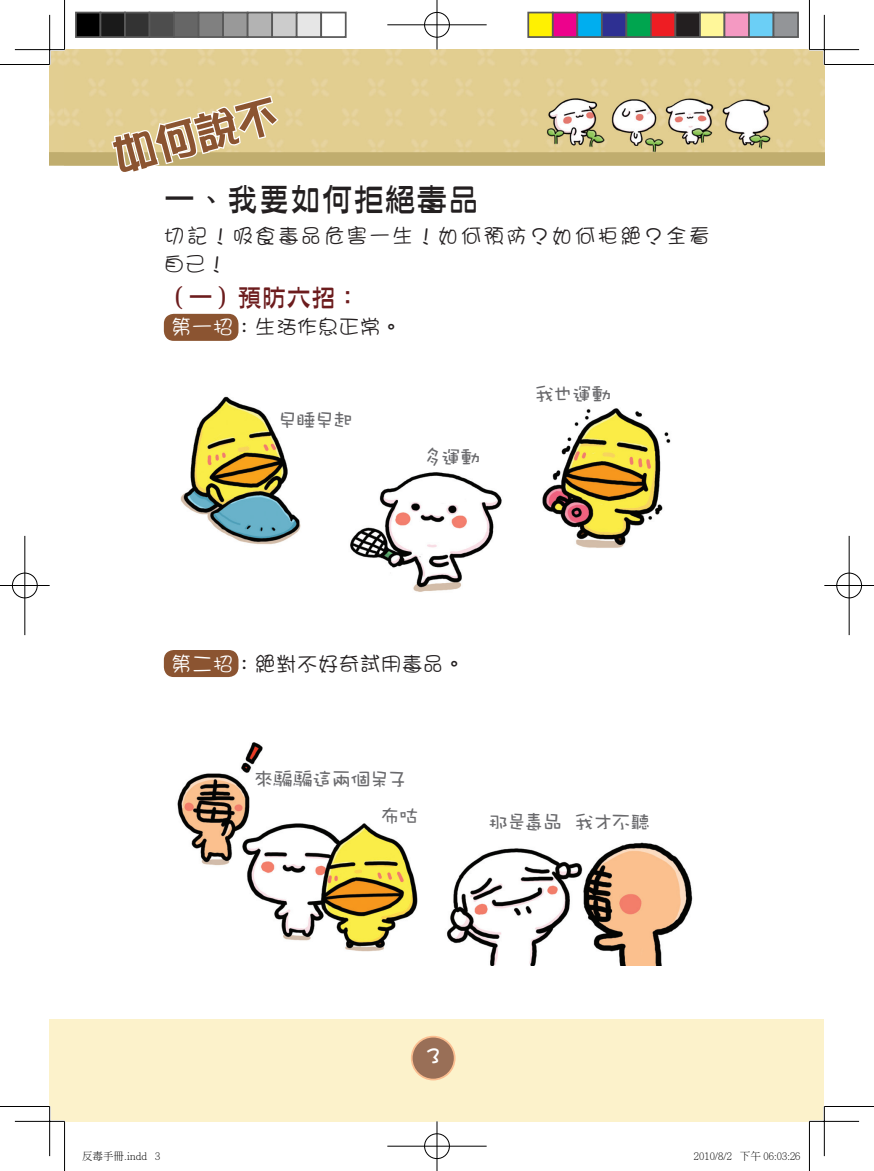
<style>
.page{position:relative;width:874px;height:1171px;background:#fff}
.page>*{position:absolute;margin:0;border:0;box-sizing:border-box;transform-origin:0 0}
.t1{font:42px "DFPOP1 W9 HK BF";color:#8b5431}
.t2{font:31.5px "DF Ya Yi W6 HKP BF";color:#231f20}
.t3{font:24.5px "DF Ya Yi W6 HKP BF";color:#6c1c1d}
.t4{font:21px/28px "DF Girl W3 HKP BF";letter-spacing:.085em;color:#231f20}
.t5{font:21px "DF Girl W3 HKP BF";color:#231f20}
.t6{font:21px/37.1px "DF Wa Wa Md HK BF";letter-spacing:-.11em;color:#69696c}
.t7{font:21px "DF Wa Wa Md HK BF";letter-spacing:-.13em;color:#69696c}
.t8{font:21px "DF Wa Wa W7 HKP BF";color:#fff}
.t9{font:300 10.5px "Adobe Ming Std";color:#000}
.s1{color:#fff}
</style>
<div class="page">
<div style="left:164px;top:314px;width:74px;height:27px;background:#8b5431;border-radius:10px"></div>
<div style="left:164px;top:650px;width:74px;height:27px;background:#8b5431;border-radius:10px"></div>
<div style="left:62px;top:1019px;width:761px;height:102px;background:#fcf2cb"></div>
<div style="left:50px;top:1019px;width:17px;height:102px;background:#fcf2cb"></div>
<div style="left:411px;top:1036px;width:43px;height:43px;background:#996f57;border-radius:50%"></div>
<div style="left:410px;top:1036px;width:45px;height:44px;border:2px solid #fbbe90;border-radius:50%"></div>
<img style="left:64px;top:50px;width:759px;height:116px">
<svg style="left:110px;top:94px;width:170px;height:72px"></svg>
<img style="left:180px;top:396px;width:491px;height:196px">
<img style="left:177px;top:742px;width:516px;height:223px">
<hr style="left:809px;top:48px;width:49px;height:3px;background:#fff">
<hr style="left:15px;top:1120px;width:49px;height:2px;background:#fff">
<hr style="left:809px;top:1120px;width:49px;height:2px;background:#fff">
<hr style="left:48px;top:1106px;width:3px;height:50px;background:#fff">
<hr style="left:822px;top:15px;width:3px;height:49px;background:#fff">
<hr style="left:822px;top:1106px;width:3px;height:50px;background:#fff">
<hr style="left:0;top:64px;width:50px;height:1px;background:#000">
<hr style="left:823px;top:64px;width:50px;height:1px;background:#000">
<hr style="left:0;top:1106px;width:50px;height:1px;background:#000">
<hr style="left:823px;top:1106px;width:50px;height:1px;background:#000">
<hr style="left:64px;top:0;width:1px;height:50px;background:#000">
<hr style="left:64px;top:1121px;width:1px;height:50px;background:#000">
<hr style="left:808px;top:0;width:1px;height:50px;background:#000">
<hr style="left:808px;top:1121px;width:1px;height:50px;background:#000">
<hr style="left:15px;top:49px;width:49px;height:1px;background:#000">
<hr style="left:809px;top:49px;width:49px;height:1px;background:#000">
<hr style="left:15px;top:1121px;width:49px;height:1px;background:#000">
<hr style="left:809px;top:1121px;width:49px;height:1px;background:#000">
<hr style="left:49px;top:15px;width:1px;height:49px;background:#000">
<hr style="left:49px;top:1106px;width:1px;height:50px;background:#000">
<hr style="left:823px;top:15px;width:1px;height:49px;background:#000">
<hr style="left:823px;top:1106px;width:1px;height:50px;background:#000">
<div style="left:423px;top:11px;width:27px;height:27px;border:2px solid #fff;border-radius:50%"></div>
<hr style="left:387px;top:24px;width:99px;height:2px;background:#fff">
<hr style="left:435px;top:0;width:3px;height:50px;background:#fff">
<div style="left:424px;top:12px;width:25px;height:25px;border:1px solid #000;border-radius:50%"></div>
<hr style="left:387px;top:25px;width:99px;height:1px;background:#000">
<hr style="left:436px;top:0;width:1px;height:50px;background:#000">
<div style="left:423px;top:1132px;width:27px;height:28px;border:2px solid #fff;border-radius:50%"></div>
<hr style="left:387px;top:1145px;width:99px;height:2px;background:#fff">
<hr style="left:435px;top:1121px;width:3px;height:50px;background:#fff">
<div style="left:424px;top:1133px;width:25px;height:26px;border:1px solid #000;border-radius:50%"></div>
<hr style="left:387px;top:1146px;width:99px;height:1px;background:#000">
<hr style="left:436px;top:1121px;width:1px;height:50px;background:#000">
<div style="left:11px;top:572px;width:27px;height:27px;border:2px solid #fff;border-radius:50%"></div>
<hr style="left:0;top:584px;width:50px;height:3px;background:#fff">
<hr style="left:24px;top:536px;width:2px;height:99px;background:#fff">
<div style="left:12px;top:573px;width:25px;height:25px;border:1px solid #000;border-radius:50%"></div>
<hr style="left:0;top:585px;width:50px;height:1px;background:#000">
<hr style="left:25px;top:536px;width:1px;height:99px;background:#000">
<div style="left:835px;top:572px;width:27px;height:27px;border:2px solid #fff;border-radius:50%"></div>
<hr style="left:823px;top:584px;width:50px;height:3px;background:#fff">
<hr style="left:847px;top:536px;width:3px;height:99px;background:#fff">
<div style="left:836px;top:573px;width:25px;height:25px;border:1px solid #000;border-radius:50%"></div>
<hr style="left:823px;top:585px;width:50px;height:1px;background:#000">
<hr style="left:848px;top:536px;width:1px;height:99px;background:#000">
<div style="left:76px;top:13px;width:24px;height:24px;background:#000"></div>
<div style="left:75px;top:12px;width:26px;height:26px;border:2px solid #595959"></div>
<div style="left:100px;top:13px;width:25px;height:24px;background:#1a1a1a"></div>
<div style="left:99px;top:12px;width:27px;height:26px;border:2px solid #595959"></div>
<div style="left:125px;top:13px;width:24px;height:24px;background:#333"></div>
<div style="left:124px;top:12px;width:26px;height:26px;border:2px solid #595959"></div>
<div style="left:149px;top:13px;width:25px;height:24px;background:#4d4d4d"></div>
<div style="left:148px;top:12px;width:27px;height:26px;border:2px solid #595959"></div>
<div style="left:174px;top:13px;width:24px;height:24px;background:#666"></div>
<div style="left:173px;top:12px;width:26px;height:26px;border:2px solid #595959"></div>
<div style="left:198px;top:13px;width:25px;height:24px;background:#808080"></div>
<div style="left:197px;top:12px;width:27px;height:26px;border:2px solid #595959"></div>
<div style="left:223px;top:13px;width:24px;height:24px;background:#999"></div>
<div style="left:222px;top:12px;width:26px;height:26px;border:2px solid #595959"></div>
<div style="left:247px;top:13px;width:25px;height:24px;background:#b3b3b3"></div>
<div style="left:246px;top:12px;width:27px;height:26px;border:2px solid #595959"></div>
<div style="left:272px;top:13px;width:24px;height:24px;background:#ccc"></div>
<div style="left:271px;top:12px;width:26px;height:26px;border:2px solid #595959"></div>
<div style="left:296px;top:13px;width:25px;height:24px;background:#e6e6e6"></div>
<div style="left:295px;top:12px;width:27px;height:26px;border:2px solid #595959"></div>
<div style="left:320px;top:12px;width:26px;height:26px;border:2px solid #595959"></div>
<div style="left:528px;top:13px;width:24px;height:24px;background:#fff101"></div>
<div style="left:527px;top:12px;width:26px;height:26px;border:2px solid #595959"></div>
<div style="left:552px;top:13px;width:25px;height:24px;background:#ed028c"></div>
<div style="left:551px;top:12px;width:27px;height:26px;border:2px solid #595959"></div>
<div style="left:577px;top:13px;width:24px;height:24px;background:#00aeef"></div>
<div style="left:576px;top:12px;width:26px;height:26px;border:2px solid #595959"></div>
<div style="left:601px;top:13px;width:25px;height:24px;background:#2e3092"></div>
<div style="left:600px;top:12px;width:27px;height:26px;border:2px solid #595959"></div>
<div style="left:626px;top:13px;width:24px;height:24px;background:#00a54f"></div>
<div style="left:625px;top:12px;width:26px;height:26px;border:2px solid #595959"></div>
<div style="left:650px;top:13px;width:25px;height:24px;background:#ee1d23"></div>
<div style="left:649px;top:12px;width:27px;height:26px;border:2px solid #595959"></div>
<div style="left:675px;top:13px;width:24px;height:24px;background:#231f20"></div>
<div style="left:674px;top:12px;width:26px;height:26px;border:2px solid #595959"></div>
<div style="left:699px;top:13px;width:25px;height:24px;background:#fff79a"></div>
<div style="left:698px;top:12px;width:27px;height:26px;border:2px solid #595959"></div>
<div style="left:724px;top:13px;width:24px;height:24px;background:#f499c2"></div>
<div style="left:723px;top:12px;width:26px;height:26px;border:2px solid #595959"></div>
<div style="left:748px;top:13px;width:25px;height:24px;background:#6bcff6"></div>
<div style="left:747px;top:12px;width:27px;height:26px;border:2px solid #595959"></div>
<div style="left:773px;top:13px;width:24px;height:24px;background:#939598"></div>
<div style="left:772px;top:12px;width:26px;height:26px;border:2px solid #595959"></div>
<h1 class="t1" style="left:109px;top:136px;width:169px;rotate:-15deg">如何說不</h1>
<h2 class="t2" style="left:164px;top:184px;width:316px">一、我要如何拒絕毒品</h2>
<h3 class="t4" style="left:164px;top:222px;width:547px">切記！吸食毒品危害一生！如何預防？如何拒絕？全看自己！</h3>
<h3 class="t3" style="left:164px;top:285px;width:197px">（一）預防六招：</h3>
<h3 class="t5" style="left:171px;top:317px;width:233px"><span class="s1">第一招</span>：生活作息正常。</h3>
<h3 class="t6" style="left:277px;top:401px;width:78px">早睡早起</h3>
<h3 class="t6" style="left:423px;top:438px;width:59px">多運動</h3>
<h3 class="t6" style="left:533px;top:375px;width:79px">我也運動</h3>
<h3 class="t5" style="left:171px;top:653px;width:295px"><span class="s1">第二招</span>：絕對不好奇試用毒品。</h3>
<h3 class="t6" style="left:379px;top:760px;width:41px;text-indent:-127px">來騙騙這兩個呆子布咕</h3>
<h3 class="t7" style="left:487px;top:811px;width:164px">那是毒品 我才不聽</h3>
<h3 class="t8" style="left:425px;top:1045px;width:18px">3</h3>
<p class="t9" style="left:82px;top:1151px;width:80px">反毒手冊.indd 3</p>
<p class="t9" style="left:693px;top:1151px;width:108px">2010/8/2 下午 06:03:26</p>
</div>
